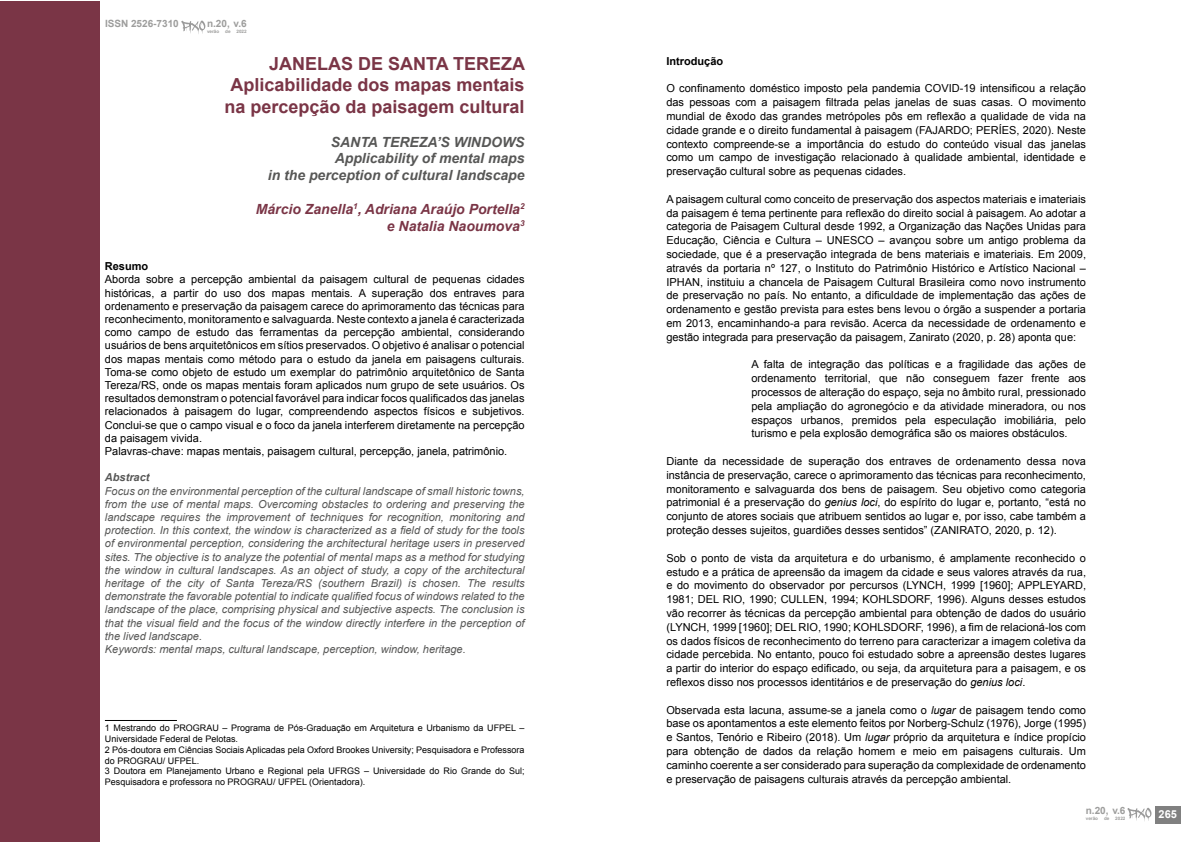
<style>
.page{position:relative;width:1191px;height:842px;background:#fff}
.page>*{position:absolute;margin:0;border:0;box-sizing:border-box;transform-origin:0 0}
.t1{font:700 18px/21.6px "Arial";color:#7a3546;text-align:right}
.t2{font:italic 700 14px/16.8px "Arial";color:#575756;text-align:right}
.t3{font:italic 700 14px/16.8px "Arial";color:#7a3546;text-align:right}
.t4{font:11px/13.8px "Arial";color:#000;text-align:justify}
.t5{font:italic 11px/13.2px "Arial";color:#575756}
.t6{font:700 11px "Arial";color:#000}
.t7{font:italic 700 11px "Arial";color:#575756}
.t8{font:700 11px "Arial";color:#fff}
.t9{font:700 10px "Arial";color:#9d9d9c}
.t10{font:9px/10.8px "Arial";color:#000}
.t11{font:700 4.6px "Arial";color:#9d9d9c}
.s1{font-style:italic}
</style>
<div class="page">
<hr style="left:105px;top:720px;width:72px;height:1px;background:#000">
<div style="left:0;top:1px;width:99px;height:841px;background:#7a3546"></div>
<svg style="left:181px;top:21px;width:24px;height:13px"></svg>
<div style="left:1155px;top:806px;width:25px;height:17px;background:#808080"></div>
<svg style="left:1127px;top:808px;width:24px;height:13px"></svg>
<p class="t9" style="left:105px;top:17px;width:75px">ISSN 2526-7310</p>
<p class="t9" style="left:207px;top:17px;width:41px">n.20, v.6</p>
<p class="t11" style="left:207px;top:28px;width:14px">verão</p>
<p class="t11" style="left:225px;top:28px;width:7px">de</p>
<p class="t11" style="left:236px;top:28px;width:12px">2022</p>
<h1 class="t1" style="left:224px;top:53px;width:302px">JANELAS DE SANTA TEREZA<br>Aplicabilidade dos mapas mentais na percepção da paisagem cultural</h1>
<p class="t2" style="left:268px;top:134px;width:258px">SANTA TEREZA’S WINDOWS<br>Applicability of mental maps<br>in the perception of cultural landscape</p>
<p class="t3" style="left:256px;top:201px;width:270px">Márcio Zanella<sup>1</sup>, Adriana Araújo Portella<sup>2 </sup>e Natalia Naoumova<sup>3</sup></p>
<p class="t6" style="left:105px;top:259px;width:45px">Resumo</p>
<p class="t4" style="left:105px;top:273px;width:421px;line-height:13.2px;text-align:left">Aborda sobre a percepção ambiental da paisagem cultural de pequenas cidades históricas, a partir do uso dos mapas mentais. A superação dos entraves para ordenamento e preservação da paisagem carece do aprimoramento das técnicas para reconhecimento, monitoramento e salvaguarda. Neste contexto a janela é caracterizada como campo de estudo das ferramentas da percepção ambiental, considerando usuários de bens arquitetônicos em sítios preservados. O objetivo é analisar o potencial dos mapas mentais como método para o estudo da janela em paisagens culturais.<br>Toma-se como objeto de estudo um exemplar do patrimônio arquitetônico de Santa Tereza/RS, onde os mapas mentais foram aplicados num grupo de sete usuários. Os resultados demonstram o potencial favorável para indicar focos qualificados das janelas relacionados à paisagem do lugar, compreendendo aspectos físicos e subjetivos.<br>Conclui-se que o campo visual e o foco da janela interferem diretamente na percepção da paisagem vivida.<br>Palavras-chave: mapas mentais, paisagem cultural, percepção, janela, patrimônio.</p>
<p class="t7" style="left:105px;top:470px;width:46px">Abstract</p>
<p class="t5" style="left:105px;top:484px;width:421px">Focus on the environmental perception of the cultural landscape of small historic towns, from the use of mental maps. Overcoming obstacles to ordering and preserving the landscape requires the improvement of techniques for recognition, monitoring and protection. In this context, the window is characterized as a field of study for the tools of environmental perception, considering the architectural heritage users in preserved sites. The objective is to analyze the potential of mental maps as a method for studying the window in cultural landscapes. As an object of study, a copy of the architectural heritage of the city of Santa Tereza/RS (southern Brazil) is chosen. The results demonstrate the favorable potential to indicate qualified focus of windows related to the landscape of the place, comprising physical and subjective aspects. The conclusion is that the visual field and the focus of the window directly interfere in the perception of the lived landscape.<br>Keywords: mental maps, cultural landscape, perception, window, heritage.</p>
<p class="t10" style="left:105px;top:723px;width:421px">1 Mestrando do PROGRAU – Programa de Pós-Graduação em Arquitetura e Urbanismo da UFPEL – Universidade Federal de Pelotas.<br>2 Pós-doutora em Ciências Sociais Aplicadas pela Oxford Brookes University; Pesquisadora e Professora do PROGRAU/ UFPEL.<br>3 Doutora em Planejamento Urbano e Regional pela UFRGS – Universidade do Rio Grande do Sul; Pesquisadora e professora no PROGRAU/ UFPEL (Orientadora).</p>
<p class="t6" style="left:666px;top:54px;width:58px">Introdução</p>
<p class="t4" style="left:666px;top:82px;width:421px">O confinamento doméstico imposto pela pandemia COVID-19 intensificou a relação das pessoas com a paisagem filtrada pelas janelas de suas casas. O movimento mundial de êxodo das grandes metrópoles pôs em reflexão a qualidade de vida na cidade grande e o direito fundamental à paisagem (FAJARDO; PERÍES, 2020). Neste contexto compreende-se a importância do estudo do conteúdo visual das janelas como um campo de investigação relacionado à qualidade ambiental, identidade e preservação cultural sobre as pequenas cidades.</p>
<p class="t4" style="left:666px;top:192px;width:421px">A paisagem cultural como conceito de preservação dos aspectos materiais e imateriais da paisagem é tema pertinente para reflexão do direito social à paisagem. Ao adotar a categoria de Paisagem Cultural desde 1992, a Organização das Nações Unidas para Educação, Ciência e Cultura – UNESCO – avançou sobre um antigo problema da sociedade, que é a preservação integrada de bens materiais e imateriais. Em 2009, através da portaria nº 127, o Instituto do Patrimônio Histórico e Artístico Nacional – IPHAN, instituiu a chancela de Paisagem Cultural Brasileira como novo instrumento de preservação no país. No entanto, a dificuldade de implementação das ações de ordenamento e gestão prevista para estes bens levou o órgão a suspender a portaria em 2013, encaminhando-a para revisão. Acerca da necessidade de ordenamento e gestão integrada para preservação da paisagem, Zanirato (2020, p. 28) aponta que:</p>
<p class="t4" style="left:751px;top:358px;width:336px">A falta de integração das políticas e a fragilidade das ações de ordenamento territorial, que não conseguem fazer frente aos processos de alteração do espaço, seja no âmbito rural, pressionado pela ampliação do agronegócio e da atividade mineradora, ou nos espaços urbanos, premidos pela especulação imobiliária, pelo turismo e pela explosão demográfica são os maiores obstáculos.</p>
<p class="t4" style="left:666px;top:454px;width:421px">Diante da necessidade de superação dos entraves de ordenamento dessa nova instância de preservação, carece o aprimoramento das técnicas para reconhecimento, monitoramento e salvaguarda dos bens de paisagem. Seu objetivo como categoria patrimonial é a preservação do <span class="s1">genius loci</span>, do espírito do lugar e, portanto, “está no conjunto de atores sociais que atribuem sentidos ao lugar e, por isso, cabe também a proteção desses sujeitos, guardiões desses sentidos” (ZANIRATO, 2020, p. 12).</p>
<p class="t4" style="left:666px;top:551px;width:421px">Sob o ponto de vista da arquitetura e do urbanismo, é amplamente reconhecido o estudo e a prática de apreensão da imagem da cidade e seus valores através da rua, e do movimento do observador por percursos (LYNCH, 1999 [1960]; APPLEYARD, 1981; DEL RIO, 1990; CULLEN, 1994; KOHLSDORF, 1996). Alguns desses estudos vão recorrer às técnicas da percepção ambiental para obtenção de dados do usuário (LYNCH, 1999 [1960]; DEL RIO, 1990; KOHLSDORF, 1996), a fim de relacioná-los com os dados físicos de reconhecimento do terreno para caracterizar a imagem coletiva da cidade percebida. No entanto, pouco foi estudado sobre a apreensão destes lugares a partir do interior do espaço edificado, ou seja, da arquitetura para a paisagem, e os reflexos disso nos processos identitários e de preservação do <span class="s1">genius loci</span>.</p>
<p class="t4" style="left:666px;top:703px;width:421px">Observada esta lacuna, assume-se a janela como o <span class="s1">lugar</span> de paisagem tendo como base os apontamentos a este elemento feitos por Norberg-Schulz (1976), Jorge (1995) e Santos, Tenório e Ribeiro (2018). Um <span class="s1">lugar</span> próprio da arquitetura e índice propício para obtenção de dados da relação homem e meio em paisagens culturais. Um caminho coerente a ser considerado para superação da complexidade de ordenamento e preservação de paisagens culturais através da percepção ambiental.</p>
<p class="t9" style="left:1085px;top:804px;width:41px">n.20, v.6</p>
<p class="t11" style="left:1085px;top:815px;width:14px">verão</p>
<p class="t11" style="left:1104px;top:815px;width:7px">de</p>
<p class="t11" style="left:1115px;top:815px;width:12px">2022</p>
<p class="t8" style="left:1158px;top:807px;width:20px">265</p>
</div>
